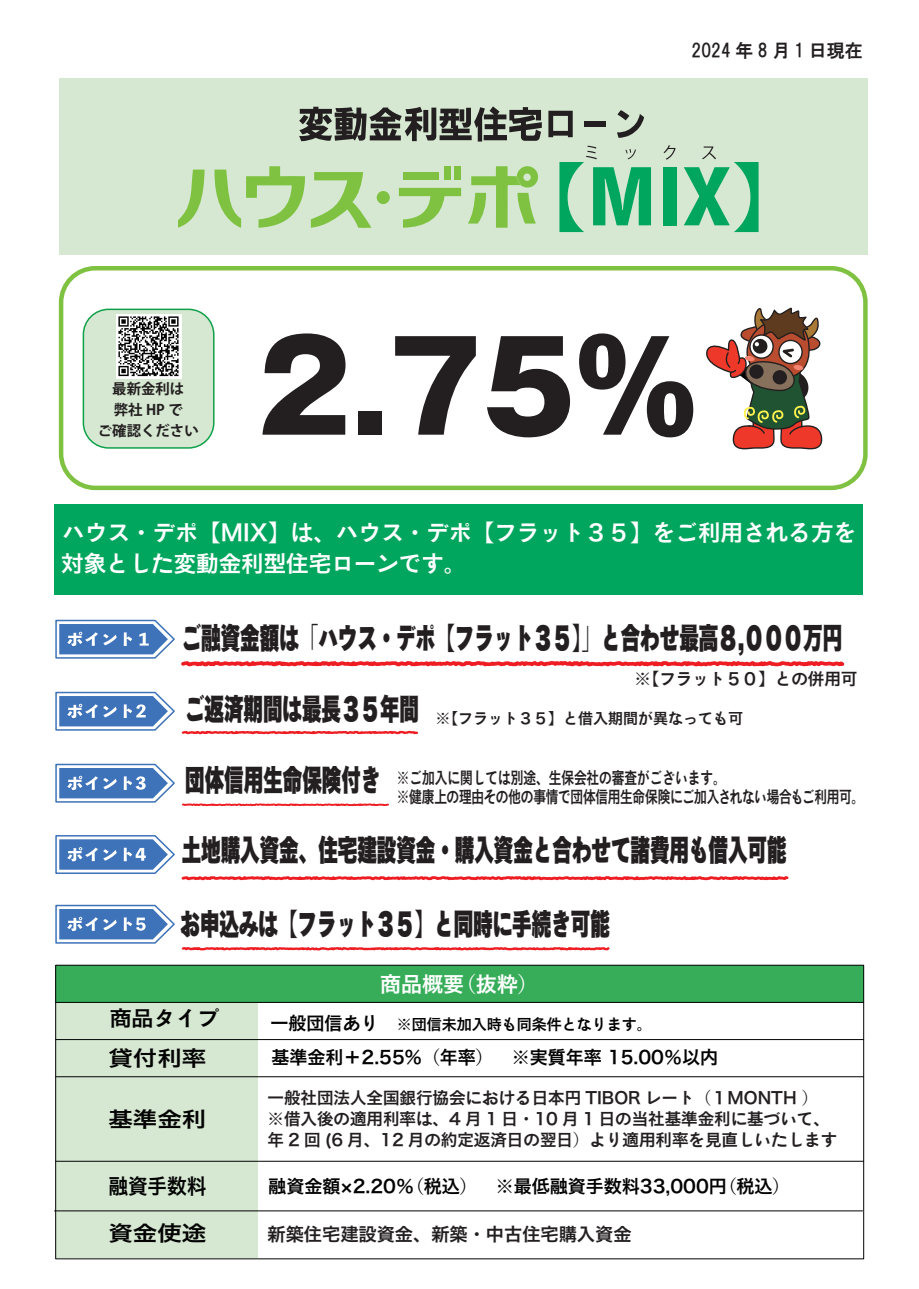
<style>
.page{position:relative;width:919px;height:1289px;background:#fff}
.page>*{position:absolute;margin:0;border:0;box-sizing:border-box;transform-origin:0 0}
.t1{font:800 122.55px "Gothic MB101 Pro";color:#231f20}
.t2{font:29.25px "Hira Sans Old Std W9";color:#231f20;scale:.67 1}
.t3{font:22.5px/31.5px "Hira Sans Old Std W6";letter-spacing:.005em;color:#fff}
.t4{font:21px "Hira Sans Old Std W6";color:#030303;scale:1.16 1}
.t5{font:21px "Hira Sans Old Std W6";color:#fff}
.t6{font:21px "Hira Sans Old Std W6";color:#030303;scale:.93 1}
.t7{font:20.7px "Hira Sans Old Std W6";color:#030303;scale:1.06 1}
.t8{font:18.3px "HGP Gothic E";color:#231f20}
.t9{font:18.15px "Hira Sans Old Std W6";color:#231f20}
.t10{font:18px "Hira Sans Old Std W6";color:#030303}
.t11{font:16.5px/21px "Hira Sans Old Std W6";color:#231f20}
.t12{font:16.5px/18.6px "Hira Sans Old Std W6";color:#231f20;scale:.77 1}
.t13{font:15px "Hira Sans Old Std W6";color:#030303}
.t14{font:15px "Hira Sans Old Std W6";color:#231f20}
.t15{font:700 14.4px/21px "Koz Go Pr 6 N";color:#231f20}
.s1{font-size:18px}
</style>
<div class="page">
<div style="left:55px;top:1002px;width:202px;height:255px;background:#d6e8d2"></div>
<div style="left:55px;top:965px;width:808px;height:37px;background:#37ad5a"></div>
<div style="left:54px;top:504px;width:808px;height:91px;background:#00a65d"></div>
<hr style="left:56px;top:1039px;width:807px;height:1px;background:#030303">
<hr style="left:56px;top:1002px;width:807px;height:1px;background:#030303">
<hr style="left:56px;top:1076px;width:807px;height:1px;background:#030303">
<hr style="left:56px;top:1160px;width:807px;height:1px;background:#030303">
<hr style="left:54px;top:1210px;width:808px;height:1px;background:#030303">
<svg style="left:55px;top:619px;width:790px;height:48px"></svg>
<svg style="left:55px;top:691px;width:363px;height:44px"></svg>
<svg style="left:55px;top:835px;width:734px;height:46px"></svg>
<div style="left:59px;top:78px;width:808px;height:176px;background:#d6e8d2"></div>
<svg style="left:299px;top:106px;width:242px;height:35px"></svg>
<svg style="left:548px;top:111px;width:24px;height:26px"></svg>
<div style="left:584px;top:121px;width:22px;height:6px;background:#231f20"></div>
<svg style="left:617px;top:110px;width:27px;height:28px"></svg>
<svg style="left:663px;top:145px;width:12px;height:15px"></svg>
<svg style="left:559px;top:146px;width:92px;height:86px"></svg>
<div style="left:663px;top:167px;width:13px;height:58px;background:#00a65d"></div>
<svg style="left:684px;top:146px;width:74px;height:86px"></svg>
<svg style="left:468px;top:166px;width:70px;height:62px"></svg>
<svg style="left:399px;top:188px;width:62px;height:40px"></svg>
<div style="left:454px;top:166px;width:6px;height:13px;background:#7fc241"></div>
<div style="left:443px;top:166px;width:7px;height:13px;background:#7fc241"></div>
<div style="left:403px;top:172px;width:35px;height:7px;background:#7fc241"></div>
<div style="left:376px;top:191px;width:14px;height:13px;background:#7fc241;border-radius:50%"></div>
<svg style="left:311px;top:172px;width:60px;height:56px"></svg>
<svg style="left:214px;top:166px;width:91px;height:62px"></svg>
<svg style="left:178px;top:170px;width:26px;height:58px"></svg>
<svg style="left:55px;top:904px;width:555px;height:47px"></svg>
<svg style="left:55px;top:763px;width:334px;height:44px"></svg>
<div style="left:59px;top:266px;width:808px;height:224px;border:4px solid #7fc241;border-radius:34px"></div>
<svg style="left:703px;top:308px;width:121px;height:183px"></svg>
<div style="left:83px;top:309px;width:131px;height:139px;background:#d6e8d2;border-radius:25px"></div>
<div style="left:83px;top:308px;width:131px;height:140px;border:2px solid #0fa14a;border-radius:25px"></div>
<img style="left:117px;top:315px;width:64px;height:63px">
<p class="t8" style="left:691px;top:41px;width:173px">2024 年 8 月 1 日現在</p>
<p class="t15" style="left:112px;top:378px;width:73px">最新金利は弊社 HP で</p>
<p class="t15" style="left:98px;top:420px;width:102px">ご確認ください</p>
<h1 class="t1" style="left:257px;top:285px;width:441px">2.75％</h1>
<h3 class="t3" style="left:61px;top:517px;width:796px">ハウス・デポ【MIX】は、ハウス・デポ【フラット３５】をご利用される方を対象とした変動金利型住宅ローンです。</h3>
<h2 class="t2" style="left:182px;top:621px;width:987px">ご融資金額は「ハウス・デポ【フラット３５】」と合わせ最高８,０００万円</h2>
<h2 class="t2" style="left:185px;top:693px;width:351px">ご返済期間は最長３５年間</h2>
<p class="t11" style="left:634px;top:669px;width:224px">※【フラット５０】との併用可</p>
<p class="t14" style="left:435px;top:706px;width:309px">※【フラット３５】と借入期間が異なっても可</p>
<h2 class="t2" style="left:185px;top:763px;width:293px">団体信用生命保険付き</h2>
<p class="t12" style="left:397px;top:769px;width:608px">※ご加入に関しては別途、生保会社の審査がございます。<br>※健康上の理由その他の事情で団体信用生命保険にご加入されない場合もご利用可。</p>
<h2 class="t2" style="left:182px;top:834px;width:904px">土地購入資金、住宅建設資金・購入資金と合わせて諸費用も借入可能</h2>
<h2 class="t2" style="left:180px;top:908px;width:642px">お申込みは【フラット３５】と同時に手続き可能</h2>
<p class="t5" style="left:380px;top:967px;width:160px">商品概要（抜粋）</p>
<p class="t7" style="left:110px;top:1002px;width:105px">商品タイプ</p>
<p class="t13" style="left:270px;top:1012px;width:382px"><span class="s1">一般団信あり　</span>※団信未加入時も同条件となります。</p>
<p class="t4" style="left:108px;top:1042px;width:86px">貸付利率</p>
<p class="t10" style="left:271px;top:1043px;width:448px">基準金利＋2.55%（年率）　※実質年率 15.00％以内</p>
<p class="t4" style="left:108px;top:1103px;width:86px">基準金利</p>
<p class="t6" style="left:108px;top:1169px;width:107px">融資手数料</p>
<p class="t4" style="left:108px;top:1216px;width:86px">資金使途</p>
<p class="t11" style="left:267px;top:1087px;width:571px">一般社団法人全国銀行協会における日本円 TIBOR レート（１MONTH ）※借入後の適用利率は、4 月 1 日・10 月 1 日の当社基準金利に基づいて、年 2 回 (6 月、12 月の約定返済日の翌日）より適用利率を見直しいたします</p>
<p class="t10" style="left:268px;top:1172px;width:524px">融資金額×2.20％（税込）　※最低融資手数料33,000円（税込）</p>
<p class="t9" style="left:267px;top:1220px;width:365px">新築住宅建設資金、新築・中古住宅購入資金</p>
</div>
